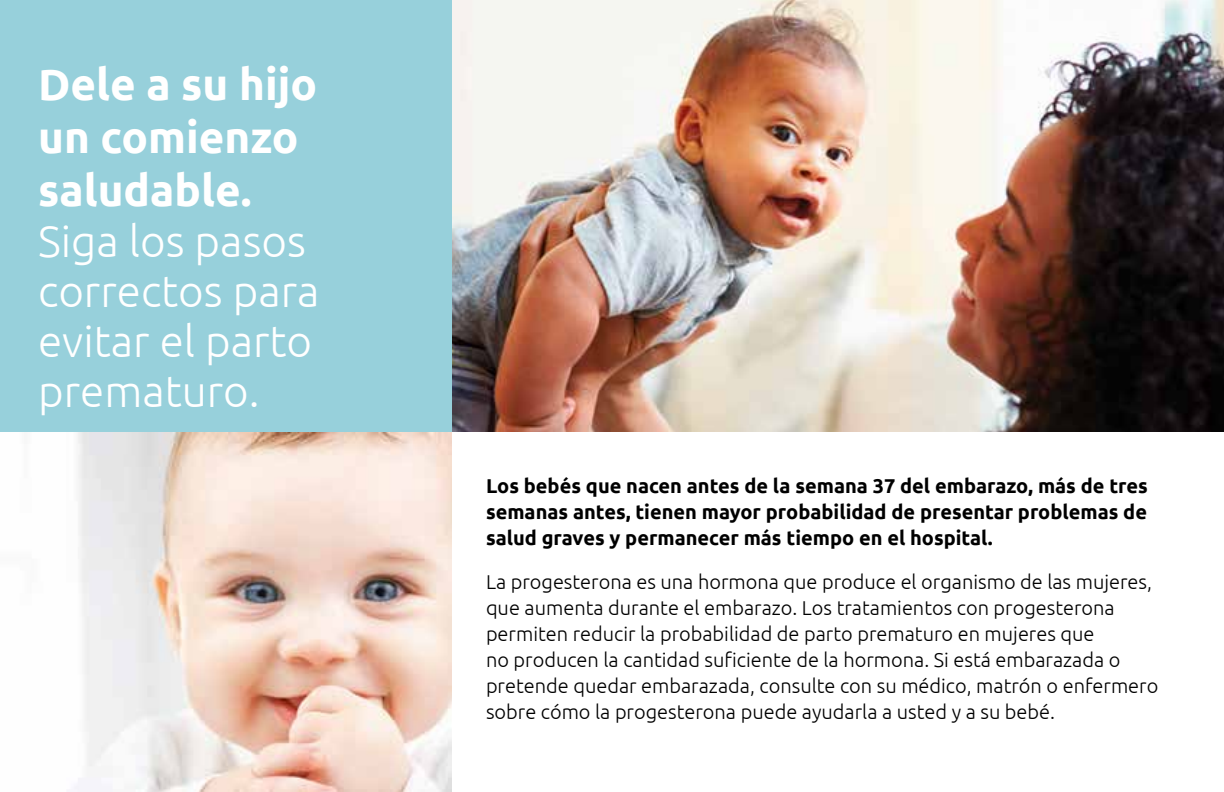
<style>
.page{position:relative;width:1224px;height:792px;background:#fff}
.page>*{position:absolute;margin:0;border:0;box-sizing:border-box;transform-origin:0 0}
.t1{font:300 44px/50px "Ubuntu";color:#fff}
.t2{font:700 44px/52.8px "Ubuntu";color:#fff}
.t3{font:300 20px/26px "Ubuntu";color:#000}
.t4{font:700 20px/26px "Ubuntu";color:#000;text-align:justify}
</style>
<div class="page">
<div style="left:0;top:0;width:452px;height:432px;background:#97d0db"></div>
<img style="left:452px;top:0;width:772px;height:432px">
<img style="left:74px;top:432px;width:378px;height:360px">
<h1 class="t2" style="left:38px;top:57px;width:281px">Dele a su hijo un comienzo saludable.</h1>
<h1 class="t1" style="left:38px;top:216px;width:283px">Siga los pasos correctos para evitar el parto prematuro.</h1>
<p class="t4" style="left:486px;top:472px;width:663px">Los bebés que nacen antes de la semana 37 del embarazo, más de tres semanas antes, tienen mayor probabilidad de presentar problemas de salud graves y permanecer más tiempo en el hospital.</p>
<p class="t3" style="left:486px;top:568px;width:674px">La progesterona es una hormona que produce el organismo de las mujeres, que aumenta durante el embarazo. Los tratamientos con progesterona permiten reducir la probabilidad de parto prematuro en mujeres que<br>no producen la cantidad suficiente de la hormona. Si está embarazada o pretende quedar embarazada, consulte con su médico, matrón o enfermero sobre cómo la progesterona puede ayudarla a usted y a su bebé.</p>
</div>
